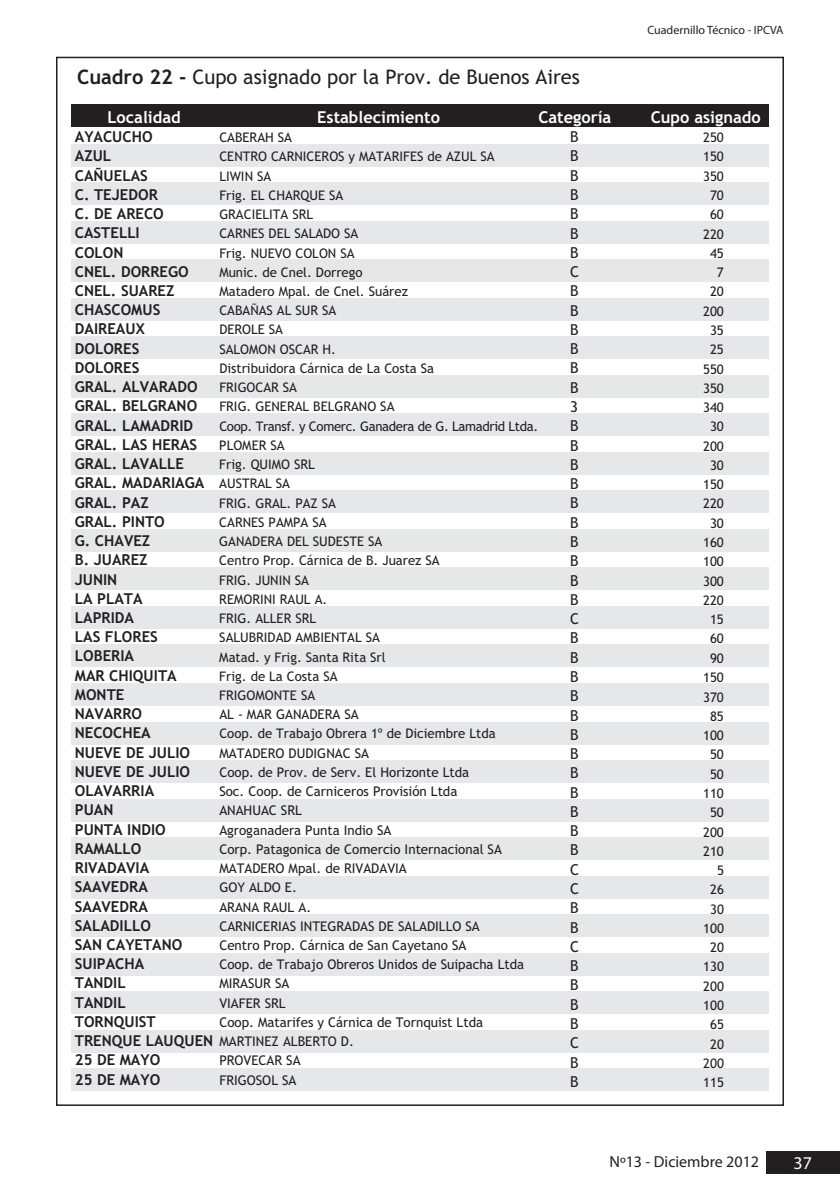
<style>
.page{position:relative;width:840px;height:1191px;background:#fff}
.page>*{position:absolute;margin:0;border:0;box-sizing:border-box;transform-origin:0 0}
.t1{font:20px "Trebuchet MS";color:#231f20}
.t2{font:18px "Myriad Pro";color:#fff}
.t3{font:700 16.4px "Trebuchet MS";color:#fff}
.t4{font:16px "Myriad Pro";color:#231f20}
.t5{font:700 15px/19.2px "Trebuchet MS";color:#231f20}
.t6{font:15px/19.2px "Trebuchet MS";color:#231f20;text-align:justify}
.t7{font:13.4px/19.2px "Trebuchet MS";color:#231f20}
.t8{font:13.2px/19.2px "Trebuchet MS";color:#231f20}
.t9{font:12px "Myriad Pro";color:#231f20}
.s1{font-weight:700}
</style>
<div class="page">
<div style="left:765px;top:1151px;width:74px;height:22px;background:#231f20"></div>
<div style="left:71px;top:144px;width:697px;height:22px;background:#e6e7e9"></div>
<div style="left:71px;top:183px;width:697px;height:22px;background:#e6e7e9"></div>
<div style="left:71px;top:221px;width:697px;height:22px;background:#e6e7e9"></div>
<div style="left:71px;top:260px;width:697px;height:22px;background:#e6e7e9"></div>
<div style="left:71px;top:298px;width:697px;height:22px;background:#e6e7e9"></div>
<div style="left:71px;top:337px;width:697px;height:22px;background:#e6e7e9"></div>
<div style="left:71px;top:375px;width:697px;height:22px;background:#e6e7e9"></div>
<div style="left:71px;top:414px;width:697px;height:22px;background:#e6e7e9"></div>
<div style="left:71px;top:452px;width:697px;height:22px;background:#e6e7e9"></div>
<div style="left:71px;top:491px;width:697px;height:22px;background:#e6e7e9"></div>
<div style="left:71px;top:529px;width:697px;height:22px;background:#e6e7e9"></div>
<div style="left:71px;top:568px;width:697px;height:22px;background:#e6e7e9"></div>
<div style="left:71px;top:606px;width:697px;height:22px;background:#e6e7e9"></div>
<div style="left:71px;top:645px;width:697px;height:22px;background:#e6e7e9"></div>
<div style="left:71px;top:683px;width:697px;height:22px;background:#e6e7e9"></div>
<div style="left:71px;top:722px;width:697px;height:22px;background:#e6e7e9"></div>
<div style="left:71px;top:760px;width:697px;height:22px;background:#e6e7e9"></div>
<div style="left:71px;top:799px;width:697px;height:22px;background:#e6e7e9"></div>
<div style="left:71px;top:837px;width:697px;height:22px;background:#e6e7e9"></div>
<div style="left:71px;top:876px;width:697px;height:22px;background:#e6e7e9"></div>
<div style="left:71px;top:914px;width:697px;height:22px;background:#e6e7e9"></div>
<div style="left:71px;top:953px;width:697px;height:22px;background:#e6e7e9"></div>
<div style="left:71px;top:991px;width:697px;height:22px;background:#e6e7e9"></div>
<div style="left:71px;top:1030px;width:697px;height:22px;background:#e6e7e9"></div>
<div style="left:71px;top:1068px;width:697px;height:22px;background:#e6e7e9"></div>
<div style="left:71px;top:105px;width:697px;height:22px;background:#231f20"></div>
<h1 class="t1" style="left:77px;top:65px;width:504px"><span class="s1">Cuadro 22 -</span> Cupo asignado por la Prov. de Buenos Aires</h1>
<p class="t3" style="left:107px;top:107px;width:75px">Localidad</p>
<p class="t3" style="left:317px;top:107px;width:124px">Establecimiento</p>
<p class="t3" style="left:538px;top:107px;width:74px">Categoría</p>
<p class="t9" style="left:647px;top:22px;width:138px">Cuadernillo Técnico - IPCVA</p>
<p class="t3" style="left:650px;top:107px;width:111px">Cupo asignado</p>
<p class="t5" style="left:75px;top:127px;width:115px">AYACUCHO<br>AZUL<br>CAÑUELAS<br>C. TEJEDOR<br>C. DE ARECO<br>CASTELLI<br>COLON<br>CNEL. DORREGO<br>CNEL. SUAREZ<br>CHASCOMUS<br>DAIREAUX<br>DOLORES<br>DOLORES</p>
<p class="t5" style="left:75px;top:396px;width:131px">GRAL. BELGRANO<br>GRAL. LAMADRID<br>GRAL. LAS HERAS<br>GRAL. LAVALLE<br>GRAL. MADARIAGA</p>
<p class="t5" style="left:75px;top:512px;width:91px">GRAL. PINTO<br>G. CHAVEZ<br>B. JUAREZ<br>JUNIN<br>LA PLATA<br>LAPRIDA</p>
<p class="t5" style="left:75px;top:646px;width:140px">LOBERIA<br>MAR CHIQUITA<br>MONTE<br>NAVARRO<br>NECOCHEA<br>NUEVE DE JULIO<br>NUEVE DE JULIO<br>OLAVARRIA<br>PUAN<br>PUNTA INDIO<br>RAMALLO<br>RIVADAVIA<br>SAAVEDRA<br>SAAVEDRA<br>SALADILLO<br>SAN CAYETANO<br>SUIPACHA<br>TANDIL<br>TANDIL<br>TORNQUIST<br>TRENQUE LAUQUEN<br>25 DE MAYO<br>25 DE MAYO</p>
<p class="t8" style="left:219px;top:128px;width:277px">CABERAH SA<br>CENTRO CARNICEROS y MATARIFES de AZUL SA<br>LIWIN SA<br>Frig. EL CHARQUE SA<br>GRACIELITA SRL<br>CARNES DEL SALADO SA<br>Frig. NUEVO COLON SA</p>
<p class="t8" style="left:219px;top:263px;width:320px">Munic. de Cnel. Dorrego<br>Matadero Mpal. de Cnel. Suárez<br>CABAÑAS AL SUR SA<br>DEROLE SA<br>SALOMON OSCAR H.<br>Distribuidora Cárnica de La Costa Sa<br>FRIGOCAR SA<br>FRIG. GENERAL BELGRANO SA<br>Coop. Transf. y Comerc. Ganadera de G. Lamadrid Ltda.<br>PLOMER SA<br>Frig. QUIMO SRL<br>AUSTRAL SA<br>FRIG. GRAL. PAZ SA<br>CARNES PAMPA SA<br>GANADERA DEL SUDESTE SA<br>Centro Prop. Cárnica de B. Juarez SA<br>FRIG. JUNIN SA<br>REMORINI RAUL A.<br>FRIG. ALLER SRL<br>SALUBRIDAD AMBIENTAL SA<br>Matad. y Frig. Santa Rita Srl<br>Frig. de La Costa SA<br>FRIGOMONTE SA</p>
<p class="t7" style="left:219px;top:705px;width:141px">AL - MAR GANADERA SA</p>
<p class="t8" style="left:219px;top:724px;width:278px">Coop. de Trabajo Obrera 1º de Diciembre Ltda</p>
<p class="t7" style="left:219px;top:743px;width:306px">MATADERO DUDIGNAC SA<br>Coop. de Prov. de Serv. El Horizonte Ltda<br>Soc. Coop. de Carniceros Provisión Ltda<br>ANAHUAC SRL<br>Agroganadera Punta Indio SA<br>Corp. Patagonica de Comercio Internacional SA<br>MATADERO Mpal. de RIVADAVIA<br>GOY ALDO E.<br>ARANA RAUL A.<br>CARNICERIAS INTEGRADAS DE SALADILLO SA<br>Centro Prop. Cárnica de San Cayetano SA<br>Coop. de Trabajo Obreros Unidos de Suipacha Ltda<br>MIRASUR SA<br>VIAFER SRL<br>Coop. Matarifes y Cárnica de Tornquist Ltda<br>MARTINEZ ALBERTO D.<br>PROVECAR SA<br>FRIGOSOL SA</p>
<p class="t5" style="left:75px;top:377px;width:124px">GRAL. ALVARADO</p>
<p class="t5" style="left:75px;top:492px;width:75px">GRAL. PAZ</p>
<p class="t5" style="left:75px;top:627px;width:85px">LAS FLORES</p>
<p class="t6" style="left:570px;top:127px;width:10px">B B B B B B B C B B B B B B 3<br>B B B B B B B B B B C B B B B B B B B B B B B C C B B C B B B B C B B</p>
<p class="t8" style="left:702px;top:128px;width:22px;text-align:right">250<br>150<br>350<br>70<br>60<br>220<br>45<br>7<br>20<br>200<br>35<br>25<br>550<br>350<br>340<br>30<br>200<br>30<br>150<br>220<br>30<br>160<br>100<br>300<br>220<br>15<br>60<br>90<br>150<br>370<br>85<br>100<br>50<br>50<br>110<br>50<br>200<br>210<br>5<br>26<br>30<br>100<br>20<br>130<br>200<br>100<br>65<br>20<br>200<br>115</p>
<p class="t4" style="left:609px;top:1151px;width:151px">Nº13 - Diciembre 2012</p>
<h2 class="t2" style="left:793px;top:1151px;width:20px">37</h2>
</div>
